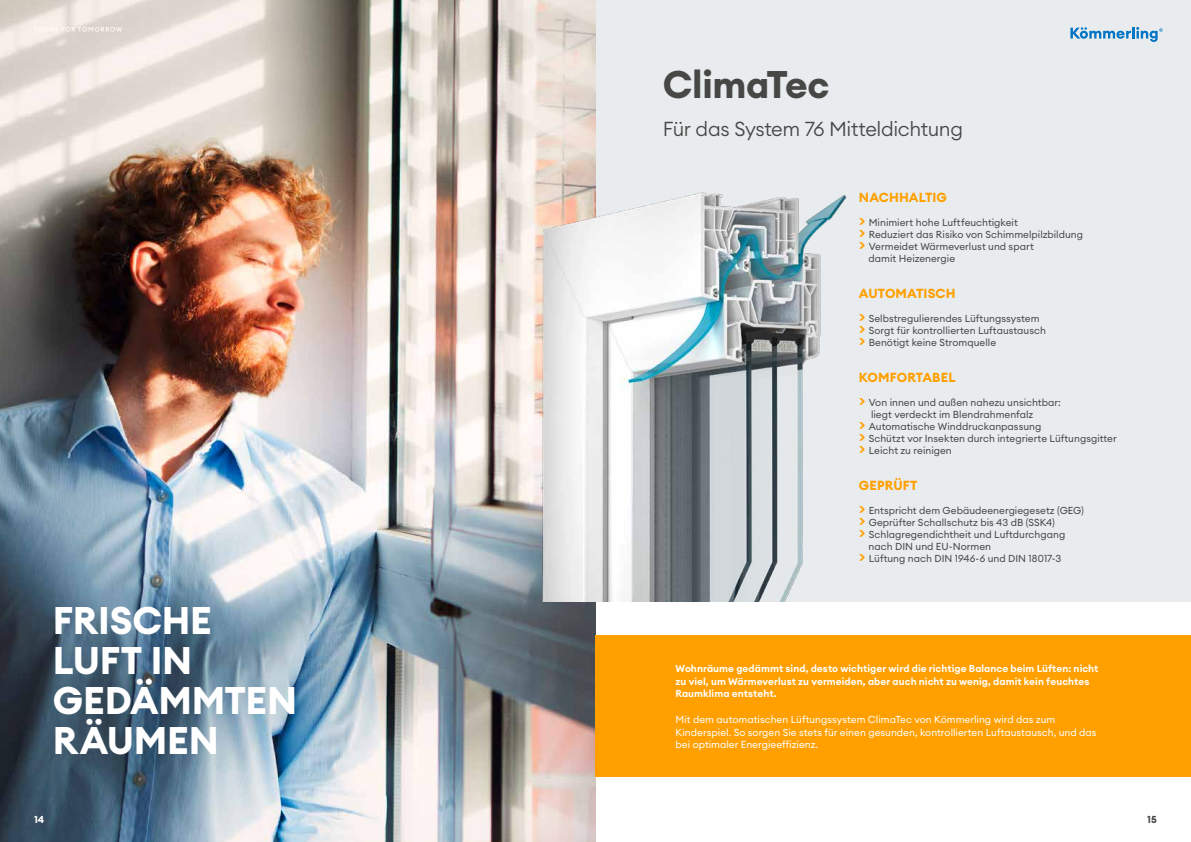
<style>
.page{position:relative;width:1191px;height:842px;background:#fff}
.page>*{position:absolute;margin:0;border:0;box-sizing:border-box;transform-origin:0 0}
.t1{font:700 38px/40px "Euclid Circular A";letter-spacing:-.005em;color:#fff}
.t2{font:700 38px "Euclid Circular A";letter-spacing:-.01em;color:#474746}
.t3{font:300 20px "Euclid Circular A";letter-spacing:-.02em;color:#474746}
.t4{font:700 13px "Euclid Circular A";letter-spacing:.01em;color:#ffa000}
.t5{font:10px/12px "Euclid Circular A";color:#474746}
.t6{font:10px/12.8px "Euclid Circular A";letter-spacing:.005em;color:#fff}
.t7{font:600 10px/12.8px "Euclid Circular A";letter-spacing:.005em;color:#fff}
.t8{font:700 10px "Euclid Circular A";color:#fff}
.t9{font:700 10px "Euclid Circular A";color:#474746}
.s1{font-weight:700;font-size:13px;color:#ffa000}
</style>
<div class="page">
<div style="left:595px;top:0;width:596px;height:602px;background:#e9ecee"></div>
<img style="left:0;top:0;width:595px;height:842px">
<div style="left:595px;top:635px;width:596px;height:142px;background:#ffa000"></div>
<img style="left:527px;top:160px;width:320px;height:442px">
<svg style="left:1070px;top:27px;width:92px;height:15px"></svg>
<svg style="left:34px;top:27px;width:88px;height:5px"></svg>
<h1 class="t2" style="left:663px;top:60px;width:168px">ClimaTec</h1>
<h2 class="t3" style="left:663px;top:116px;width:302px">Für das System 76 Mitteldichtung</h2>
<h1 class="t1" style="left:53px;top:601px;width:246px">FRISCHE<br>LUFT IN<br>GEDÄMMTEN<br>RÄUMEN</h1>
<h3 class="t4" style="left:859px;top:189px;width:89px">NACHHALTIG</h3>
<p class="t5" style="left:859px;top:216px;width:160px"><span class="s1">&gt;</span> Minimiert hohe Luftfeuchtigkeit</p>
<p class="t5" style="left:859px;top:228px;width:226px"><span class="s1">&gt;</span> Reduziert das Risiko von Schimmelpilzbildung</p>
<p class="t5" style="left:859px;top:240px;width:176px"><span class="s1">&gt;</span> Vermeidet Wärmeverlust und spart</p>
<p class="t5" style="left:868px;top:252px;width:88px">damit Heizenergie</p>
<h3 class="t4" style="left:859px;top:285px;width:98px">AUTOMATISCH</h3>
<p class="t5" style="left:859px;top:312px;width:188px"><span class="s1">&gt;</span> Selbstregulierendes Lüftungssystem <span class="s1">&gt;</span> Sorgt für kontrollierten Luftaustausch <span class="s1">&gt;</span> Benötigt keine Stromquelle</p>
<h3 class="t4" style="left:859px;top:369px;width:98px">KOMFORTABEL</h3>
<p class="t5" style="left:859px;top:396px;width:203px"><span class="s1">&gt;</span> Von innen und außen nahezu unsichtbar:</p>
<p class="t5" style="left:871px;top:408px;width:164px">liegt verdeckt im Blendrahmenfalz</p>
<p class="t5" style="left:859px;top:420px;width:184px"><span class="s1">&gt;</span> Automatische Winddruckanpassung</p>
<p class="t5" style="left:859px;top:432px;width:259px"><span class="s1">&gt;</span> Schützt vor Insekten durch integrierte Lüftungsgitter</p>
<p class="t5" style="left:859px;top:444px;width:94px"><span class="s1">&gt;</span> Leicht zu reinigen</p>
<h3 class="t4" style="left:859px;top:477px;width:60px">GEPRÜFT</h3>
<p class="t5" style="left:859px;top:504px;width:227px"><span class="s1">&gt;</span> Entspricht dem Gebäudeenergiegesetz (GEG)</p>
<p class="t5" style="left:859px;top:516px;width:197px"><span class="s1">&gt;</span> Geprüfter Schallschutz bis 43 dB (SSK4)</p>
<p class="t5" style="left:859px;top:528px;width:208px"><span class="s1">&gt;</span> Schlagregendichtheit und Luftdurchgang</p>
<p class="t5" style="left:868px;top:540px;width:124px">nach DIN und EU-Normen</p>
<p class="t5" style="left:859px;top:552px;width:204px"><span class="s1">&gt;</span> Lüftung nach DIN 1946-6 und DIN 18017-3</p>
<p class="t7" style="left:675px;top:662px;width:424px">Wohnräume gedämmt sind, desto wichtiger wird die richtige Balance beim Lüften: nicht zu viel, um Wärmeverlust zu vermeiden, aber auch nicht zu wenig, damit kein feuchtes<br>Raumklima entsteht.</p>
<p class="t6" style="left:675px;top:713px;width:422px">Mit dem automatischen Lüftungssystem ClimaTec von Kömmerling wird das zum<br>Kinderspiel. So sorgen Sie stets für einen gesunden, kontrollierten Luftaustausch, und das bei optimaler Energieeffizienz.</p>
<p class="t8" style="left:34px;top:813px;width:12px">14</p>
<p class="t9" style="left:1147px;top:813px;width:11px">15</p>
</div>
